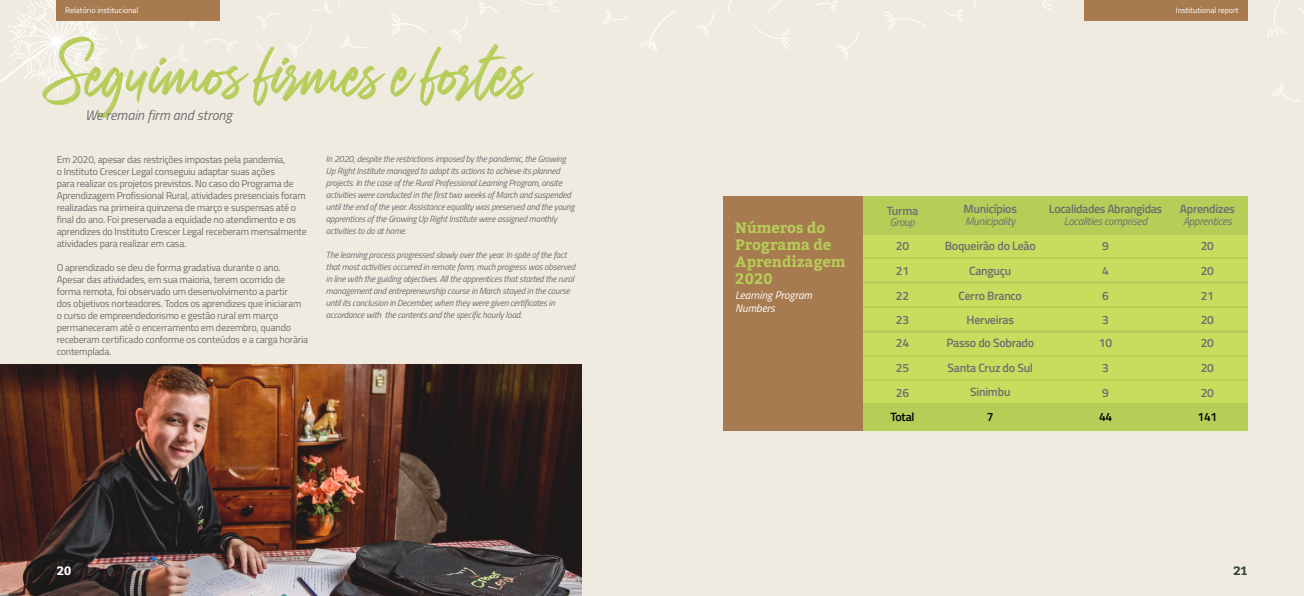
<style>
.page{position:relative;width:1304px;height:596px;background:#fff}
.page>*{position:absolute;margin:0;border:0;box-sizing:border-box;transform-origin:0 0}
.t1{font:60px "Carolissa";color:#b6cd5a}
.t2{font:700 15px/17px "Bitter";color:#b6cd58}
.t3{font:italic 14px "Titillium";color:#6d6e71}
.t4{font:600 12px/24.2px "Titillium";letter-spacing:-.02em;color:#6d6e71}
.t5{font:600 12px "Titillium";letter-spacing:-.02em;color:#000}
.t6{font:700 12px "Bitter";color:#fff}
.t7{font:700 12px "Bitter";color:#30433c}
.t8{font:italic 11px "Titillium";letter-spacing:-.02em;color:#6d6e71}
.t9{font:italic 11px/13px "Titillium";color:#fff}
.t10{font:10px/12px "Titillium";letter-spacing:-.02em;color:#6d6e71}
.t11{font:italic 9px/12px "Titillium";letter-spacing:-.02em;color:#6d6e71}
.t12{font:8px "Titillium";color:#fff}
</style>
<div class="page">
<div style="left:0;top:0;width:1304px;height:595px;background:#efebe0"></div>
<svg style="left:727px;top:0;width:14px;height:13px"></svg>
<svg style="left:973px;top:0;width:15px;height:8px"></svg>
<svg style="left:814px;top:0;width:26px;height:13px"></svg>
<svg style="left:753px;top:24px;width:38px;height:25px"></svg>
<svg style="left:883px;top:11px;width:42px;height:20px"></svg>
<svg style="left:944px;top:9px;width:20px;height:13px"></svg>
<svg style="left:1015px;top:0;width:37px;height:10px"></svg>
<svg style="left:836px;top:32px;width:23px;height:28px"></svg>
<svg style="left:767px;top:0;width:27px;height:12px"></svg>
<svg style="left:1267px;top:0;width:20px;height:38px"></svg>
<svg style="left:1270px;top:82px;width:31px;height:20px"></svg>
<svg style="left:1298px;top:7px;width:6px;height:19px"></svg>
<svg style="left:696px;top:10px;width:19px;height:28px"></svg>
<svg style="left:203px;top:68px;width:22px;height:12px"></svg>
<svg style="left:158px;top:45px;width:30px;height:29px"></svg>
<svg style="left:338px;top:0;width:10px;height:6px"></svg>
<svg style="left:204px;top:35px;width:34px;height:19px"></svg>
<div style="left:255px;top:1px;width:77px;height:62px;background:#efebe0"></div>
<svg style="left:160px;top:21px;width:41px;height:8px"></svg>
<svg style="left:0;top:0;width:152px;height:163px;background:#f0ece2"></svg>
<svg style="left:449px;top:15px;width:20px;height:27px"></svg>
<svg style="left:338px;top:34px;width:29px;height:15px"></svg>
<svg style="left:602px;top:10px;width:26px;height:14px"></svg>
<svg style="left:517px;top:0;width:42px;height:12px"></svg>
<svg style="left:478px;top:1px;width:20px;height:13px"></svg>
<svg style="left:390px;top:13px;width:37px;height:22px"></svg>
<svg style="left:640px;top:11px;width:35px;height:40px"></svg>
<img style="left:0;top:364px;width:581px;height:231px">
<div style="left:852px;top:196px;width:395px;height:234px;background:#b6cd58"></div>
<div style="left:852px;top:259px;width:395px;height:22px;background:#c8dc5d"></div>
<div style="left:852px;top:333px;width:395px;height:21px;background:#c8dc5d"></div>
<div style="left:852px;top:235px;width:395px;height:21px;background:#c8dc5d"></div>
<div style="left:852px;top:284px;width:395px;height:21px;background:#c8dc5d"></div>
<div style="left:852px;top:357px;width:395px;height:21px;background:#c8dc5d"></div>
<div style="left:852px;top:308px;width:395px;height:21px;background:#c8dc5d"></div>
<div style="left:852px;top:381px;width:395px;height:21px;background:#c8dc5d"></div>
<div style="left:723px;top:196px;width:139px;height:234px;background:#a87a4f"></div>
<div style="left:1084px;top:0;width:163px;height:21px;background:#a87a4f"></div>
<div style="left:57px;top:0;width:163px;height:21px;background:#a87a4f"></div>
<p class="t12" style="left:65px;top:5px;width:75px">Relatório institucional</p>
<h1 class="t1" style="left:42px;top:29px;width:490px">Seguimos firmes e fortes</h1>
<h3 class="t3" style="left:85px;top:104px;width:149px">We remain firm and strong</h3>
<p class="t10" style="left:57px;top:153px;width:252px">Em 2020, apesar das restrições impostas pela pandemia,<br>o Instituto Crescer Legal conseguiu adaptar suas ações<br>para realizar os projetos previstos. No caso do Programa de Aprendizagem Profissional Rural, atividades presenciais foram realizadas na primeira quinzena de março e suspensas até o final do ano. Foi preservada a equidade no atendimento e os aprendizes do Instituto Crescer Legal receberam mensalmente atividades para realizar em casa.</p>
<p class="t10" style="left:57px;top:261px;width:253px">O aprendizado se deu de forma gradativa durante o ano.<br>Apesar das atividades, em sua maioria, terem ocorrido de forma remota, foi observado um desenvolvimento a partir<br>dos objetivos norteadores. Todos os aprendizes que iniciaram o curso de empreendedorismo e gestão rural em março permaneceram até o encerramento em dezembro, quando receberam certificado conforme os conteúdos e a carga horária contemplada.</p>
<p class="t11" style="left:326px;top:152px;width:250px">In 2020, despite the restrictions imposed by the pandemic, the Growing Up Right Institute managed to adapt its actions to achieve its planned projects. In the case of the Rural Professional Learning Program, onsite activities were conducted in the first two weeks of March and suspended until the end of the year. Assistance equality was preserved and the young apprentices of the Growing Up Right Institute were assigned monthly activities to do at home.</p>
<p class="t11" style="left:326px;top:248px;width:251px">The learning process progressed slowly over the year. In spite of the fact that most activities occurred in remote form, much progress was observed in line with the guiding objectives. All the apprentices that started the rural management and entrepreneurship course in March stayed in the course until its conclusion in December, when they were given certificates in accordance with the contents and the specific hourly load.</p>
<p class="t12" style="left:1176px;top:5px;width:65px">Institutional report</p>
<h2 class="t2" style="left:735px;top:219px;width:112px">Números do<br>Programa de<br>Aprendizagem<br>2020</h2>
<p class="t9" style="left:735px;top:287px;width:78px">Learning Program<br>Numbers</p>
<h3 class="t4" style="left:887px;top:197px;width:33px">Turma</h3>
<p class="t8" style="left:890px;top:214px;width:27px">Group</p>
<h3 class="t4" style="left:896px;top:233px;width:15px;text-align:justify">20<br>21<br>22<br>23<br>24</h3>
<h3 class="t4" style="left:896px;top:355px;width:15px;line-height:24.6px">25<br>26</h3>
<h3 class="t5" style="left:890px;top:407px;width:26px">Total</h3>
<h3 class="t4" style="left:964px;top:196px;width:55px">Municípios</h3>
<h3 class="t4" style="left:1049px;top:195px;width:115px">Localidades Abrangidas</h3>
<h3 class="t4" style="left:1180px;top:195px;width:56px">Aprendizes</h3>
<h3 class="t4" style="left:1099px;top:233px;width:15px">9<br>4<br>6<br>3<br>10</h3>
<h3 class="t4" style="left:1102px;top:355px;width:8px;line-height:24.6px">3<br>9</h3>
<p class="t8" style="left:965px;top:213px;width:52px">Municipality</p>
<p class="t8" style="left:1064px;top:213px;width:85px">Localities comprised</p>
<p class="t8" style="left:1183px;top:213px;width:50px">Apprentices</p>
<h3 class="t4" style="left:945px;top:233px;width:92px;line-height:24.5px;text-align:center">Boqueirão do Leão<br>Canguçu<br>Cerro Branco<br>Herveiras</h3>
<h3 class="t4" style="left:948px;top:355px;width:87px">Santa Cruz do Sul</h3>
<h3 class="t4" style="left:1201px;top:233px;width:15px;text-align:justify">20<br>20<br>21<br>20<br>20</h3>
<h3 class="t4" style="left:1201px;top:355px;width:15px;line-height:24.6px">20<br>20</h3>
<h3 class="t4" style="left:946px;top:330px;width:89px">Passo do Sobrado</h3>
<h3 class="t4" style="left:970px;top:378px;width:42px">Sinimbu</h3>
<h3 class="t5" style="left:987px;top:407px;width:8px">7</h3>
<h3 class="t5" style="left:1099px;top:407px;width:15px">44</h3>
<h3 class="t5" style="left:1198px;top:407px;width:21px">141</h3>
<h3 class="t6" style="left:57px;top:563px;width:17px">20</h3>
<h3 class="t7" style="left:1234px;top:563px;width:15px">21</h3>
</div>
